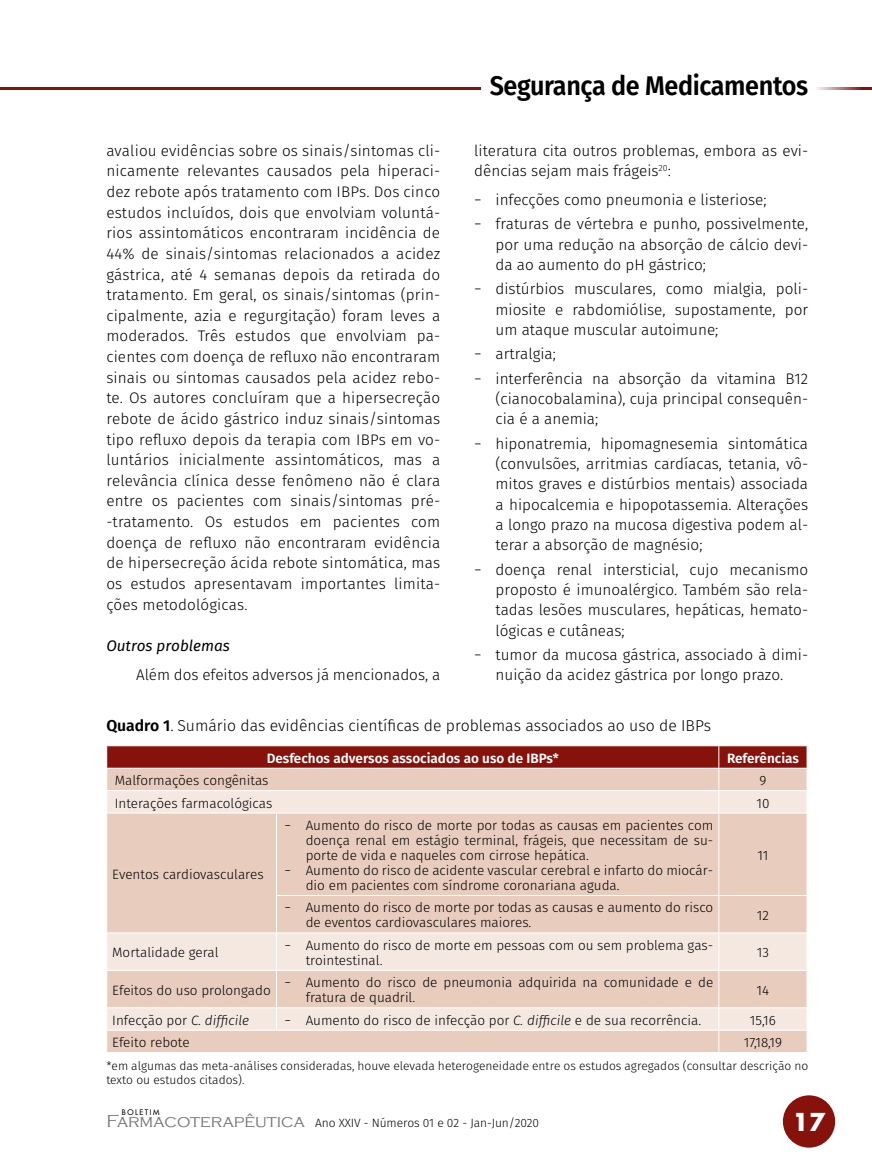
<style>
.page{position:relative;width:872px;height:1170px;background:#fff}
.page>*{position:absolute;margin:0;border:0;box-sizing:border-box;transform-origin:0 0}
.t1{font:600 27px "Fira Sans";letter-spacing:-.015em;color:#000;scale:.93 1}
.t2{font:700 24px "Futura";color:#fff}
.t3{font:300 17.85px "Copperplate Gothic";color:#737277}
.t4{font:300 15.75px "Fira Sans";color:#000}
.t5{font:300 15.3px/20.5px "Fira Sans";color:#000}
.t6{font:italic 15.3px "Fira Sans";color:#000}
.t7{font:300 13.5px/15px "Fira Sans";color:#000}
.t8{font:600 13.5px "Fira Sans";color:#fff}
.t9{font:300 12px/14.4px "Fira Sans";color:#000}
.t10{font:7.5px "Futura";letter-spacing:.2em;color:#000}
.s1{font-weight:600}
.s2{font-style:italic}
</style>
<div class="page">
<hr style="left:0;top:87px;width:480px;height:3px;background:#87120b">
<hr style="left:808px;top:87px;width:64px;height:3px;background:#87120b">
<div style="left:107px;top:1030px;width:699px;height:22px;background:#e8ccbe"></div>
<svg style="left:107px;top:813px;width:699px;height:216px;background:#ebd3c7"></svg>
<svg style="left:106px;top:745px;width:701px;height:67px;background:#ce9b93"></svg>
<hr style="left:276px;top:813px;width:1px;height:82px;background:#fff">
<hr style="left:718px;top:813px;width:1px;height:82px;background:#fff">
<hr style="left:276px;top:895px;width:443px;height:1px;background:#fff">
<hr style="left:276px;top:895px;width:1px;height:37px;background:#fff">
<hr style="left:719px;top:895px;width:88px;height:1px;background:#fff">
<hr style="left:718px;top:895px;width:1px;height:37px;background:#fff">
<hr style="left:106px;top:932px;width:170px;height:1px;background:#fff">
<hr style="left:276px;top:932px;width:443px;height:1px;background:#fff">
<hr style="left:276px;top:933px;width:1px;height:36px;background:#fff">
<hr style="left:719px;top:932px;width:88px;height:1px;background:#fff">
<hr style="left:718px;top:933px;width:1px;height:36px;background:#fff">
<hr style="left:106px;top:969px;width:170px;height:1px;background:#fff">
<hr style="left:276px;top:969px;width:443px;height:1px;background:#fff">
<hr style="left:276px;top:970px;width:1px;height:37px;background:#fff">
<hr style="left:719px;top:969px;width:88px;height:1px;background:#fff">
<hr style="left:718px;top:970px;width:1px;height:37px;background:#fff">
<hr style="left:106px;top:1007px;width:170px;height:1px;background:#fff">
<hr style="left:276px;top:1007px;width:443px;height:1px;background:#fff">
<svg style="left:276px;top:1008px;width:1px;height:21px"></svg>
<hr style="left:719px;top:1007px;width:88px;height:1px;background:#fff">
<svg style="left:718px;top:1008px;width:1px;height:44px"></svg>
<svg style="left:806px;top:1008px;width:1px;height:44px"></svg>
<div style="left:783px;top:1095px;width:52px;height:52px;background:#87120b;border-radius:50%"></div>
<h1 class="t1" style="left:490px;top:64px;width:344px">Segurança de Medicamentos</h1>
<p class="t5" style="left:106px;top:140px;width:335px;text-align:justify">avaliou evidências sobre os sinais/sintomas cli&shy;nicamente relevantes causados pela hiperaci&shy;dez rebote após tratamento com IBPs. Dos cinco estudos incluídos, dois que envolviam voluntá&shy;rios assintomáticos encontraram incidência de 44% de sinais/sintomas relacionados a acidez gástrica, até 4 semanas depois da retirada do tratamento. Em geral, os sinais/sintomas (prin&shy;cipalmente, azia e regurgitação) foram leves a moderados. Três estudos que envolviam pa&shy;cientes com doença de refluxo não encontraram sinais ou sintomas causados pela acidez rebo&shy;te. Os autores concluíram que a hipersecreção rebote de ácido gástrico induz sinais/sintomas tipo refluxo depois da terapia com IBPs em vo&shy;luntários inicialmente assintomáticos, mas a relevância clínica desse fenômeno não é clara entre os pacientes com sinais/sintomas pré--tratamento. Os estudos em pacientes com doença de refluxo não encontraram evidência de hipersecreção ácida rebote sintomática, mas os estudos apresentavam importantes limita&shy;ções metodológicas.</p>
<p class="t6" style="left:106px;top:634px;width:125px">Outros problemas</p>
<p class="t5" style="left:136px;top:664px;width:305px">Além dos efeitos adversos já mencionados, a</p>
<p class="t5" style="left:474px;top:140px;width:335px">literatura cita outros problemas, embora as evi&shy;dências sejam mais frágeis<sup>20</sup>:</p>
<p class="t5" style="left:474px;top:187px;width:335px;line-height:24.5px">− infecções como pneumonia e listeriose;<br>− fraturas de vértebra e punho, possivelmente,</p>
<p class="t5" style="left:495px;top:234px;width:314px">por uma redução na absorção de cálcio devi&shy;da ao aumento do pH gástrico;</p>
<p class="t5" style="left:495px;top:279px;width:314px;text-align:justify;text-indent:-21px">− distúrbios musculares, como mialgia, poli&shy;miosite e rabdomiólise, supostamente, por um ataque muscular autoimune;</p>
<p class="t5" style="left:474px;top:342px;width:335px;line-height:24.5px">− artralgia;<br>− interferência na absorção da vitamina B12</p>
<p class="t5" style="left:495px;top:388px;width:314px">(cianocobalamina), cuja principal consequên&shy;cia é a anemia;</p>
<p class="t5" style="left:495px;top:433px;width:314px;text-align:justify;text-indent:-21px">− hiponatremia, hipomagnesemia sintomática (convulsões, arritmias cardíacas, tetania, vô&shy;mitos graves e distúrbios mentais) associada a hipocalcemia e hipopotassemia. Alterações a longo prazo na mucosa digestiva podem al&shy;terar a absorção de magnésio;</p>
<p class="t5" style="left:495px;top:559px;width:314px;text-align:justify;text-indent:-21px">− doença renal intersticial, cujo mecanismo proposto é imunoalérgico. Também são rela&shy;tadas lesões musculares, hepáticas, hemato&shy;lógicas e cutâneas;</p>
<p class="t5" style="left:474px;top:644px;width:335px;text-align:center">− tumor da mucosa gástrica, associado à dimi&shy;nuição da acidez gástrica por longo prazo.</p>
<p class="t4" style="left:106px;top:714px;width:606px"><span class="s1">Quadro 1</span>. Sumário das evidências científicas de problemas associados ao uso de IBPs</p>
<p class="t8" style="left:267px;top:746px;width:294px">Desfechos adversos associados ao uso de IBPs*</p>
<p class="t8" style="left:727px;top:746px;width:73px">Referências</p>
<p class="t7" style="left:115px;top:772px;width:155px">Malformações congênitas</p>
<p class="t7" style="left:759px;top:772px;width:8px">9</p>
<p class="t7" style="left:115px;top:795px;width:159px">Interações farmacológicas</p>
<p class="t7" style="left:756px;top:795px;width:15px">10</p>
<p class="t7" style="left:112px;top:866px;width:153px">Eventos cardiovasculares</p>
<p class="t7" style="left:284px;top:817px;width:430px">− Aumento do risco de morte por todas as causas em pacientes com</p>
<p class="t7" style="left:306px;top:832px;width:409px">doença renal em estágio terminal, frágeis, que necessitam de su-</p>
<p class="t7" style="left:306px;top:847px;width:285px">porte de vida e naqueles com cirrose hepática.</p>
<p class="t7" style="left:284px;top:862px;width:430px">− Aumento do risco de acidente vascular cerebral e infarto do miocár-</p>
<p class="t7" style="left:306px;top:877px;width:315px">dio em pacientes com síndrome coronariana aguda.</p>
<p class="t7" style="left:757px;top:847px;width:13px">11</p>
<p class="t7" style="left:306px;top:900px;width:409px;text-indent:-21px">− Aumento do risco de morte por todas as causas e aumento do risco de eventos cardiovasculares maiores.</p>
<p class="t7" style="left:757px;top:907px;width:14px">12</p>
<p class="t7" style="left:112px;top:944px;width:108px">Mortalidade geral</p>
<p class="t7" style="left:306px;top:937px;width:409px;text-indent:-21px">− Aumento do risco de morte em pessoas com ou sem problema gas&shy;trointestinal.</p>
<p class="t7" style="left:757px;top:944px;width:14px">13</p>
<p class="t7" style="left:112px;top:982px;width:160px">Efeitos do uso prolongado</p>
<p class="t7" style="left:306px;top:974px;width:409px;text-indent:-21px">− Aumento do risco de pneumonia adquirida na comunidade e de fratura de quadril.</p>
<p class="t7" style="left:756px;top:982px;width:14px">14</p>
<p class="t7" style="left:112px;top:1012px;width:138px">Infecção por <span class="s2">C. difficile</span></p>
<p class="t7" style="left:284px;top:1012px;width:418px">− Aumento do risco de infecção por <span class="s2">C. difficile</span> e de sua recorrência.</p>
<p class="t7" style="left:750px;top:1012px;width:27px">15,16</p>
<p class="t7" style="left:112px;top:1034px;width:79px">Efeito rebote</p>
<p class="t7" style="left:744px;top:1034px;width:40px">17,18,19</p>
<p class="t9" style="left:106px;top:1058px;width:703px">*em algumas das meta-análises consideradas, houve elevada heterogeneidade entre os estudos agregados (consultar descrição no texto ou estudos citados).</p>
<p class="t3" style="left:106px;top:1111px;width:200px">Farmacoterapêutica</p>
<h2 class="t2" style="left:792px;top:1105px;width:34px">17</h2>
<p class="t10" style="left:122px;top:1107px;width:39px">BOLETIM</p>
<p class="t9" style="left:315px;top:1115px;width:225px">Ano XXIV - Números 01 e 02 ‑ Jan‑Jun/2020</p>
</div>
